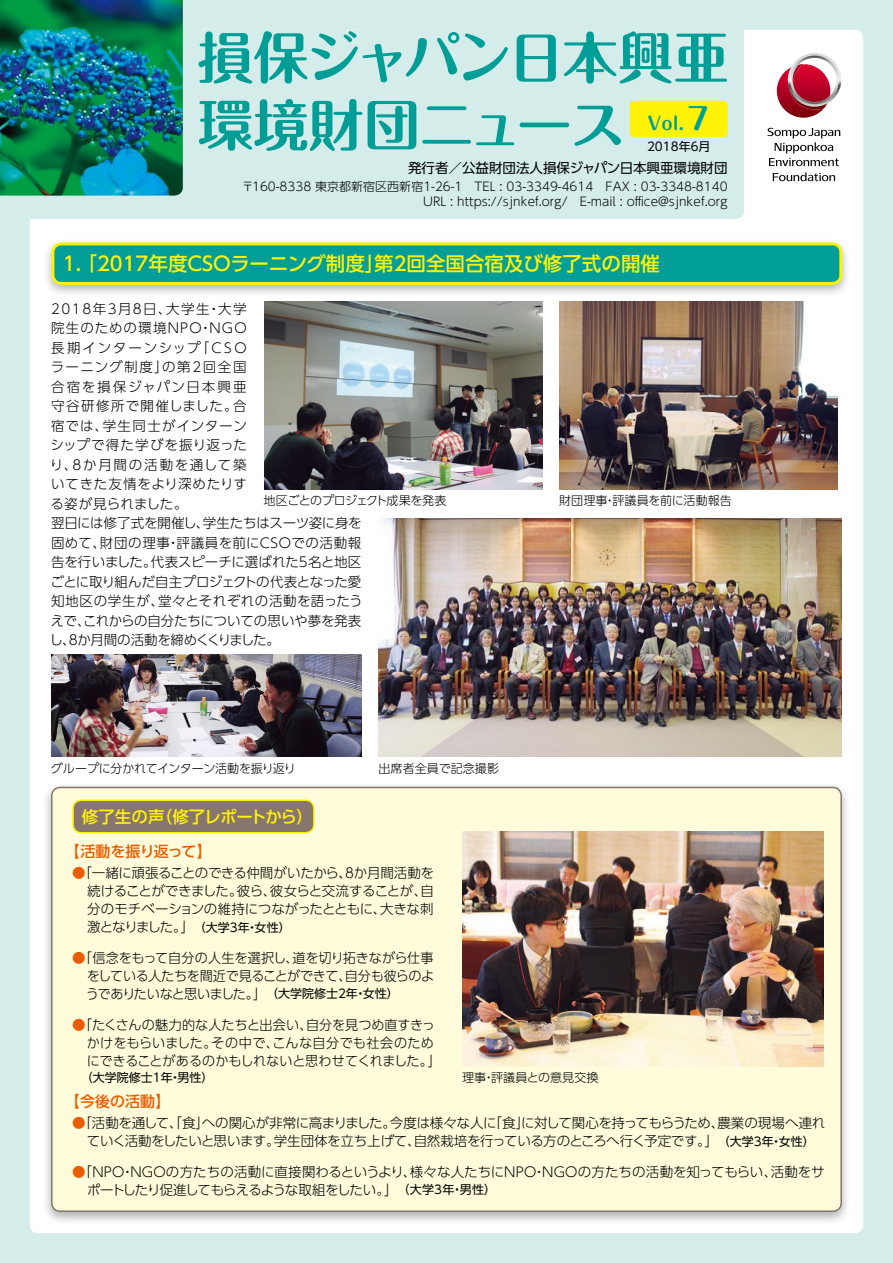
<style>
.page{position:relative;width:893px;height:1263px;background:#d4ecea}
.page>*{position:absolute;margin:0;border:0;box-sizing:border-box;transform-origin:0 0}
.t1{font:700 55.5px/67.5px "Maru Fo Pro";letter-spacing:-.035em;color:#009e96}
.t2{font:500 19.5px "UD Shin Go Pro";color:#fff209}
.t3{font:700 18px "Maru Fo Pro";color:#009e96}
.t4{font:500 16.5px "UD Shin Go Pro";letter-spacing:-.005em;color:#fff209}
.t5{font:500 15px "UD Shin Go Pro";letter-spacing:-.06em;color:#eb5c01}
.t6{font:500 15px "UD Shin Go Pro";color:#eb5c01}
.t7{font:300 13.5px/18px "UD Shin Go Pro";color:#000;text-align:justify}
.t8{font:300 13.5px/19.5px "UD Shin Go Pro";letter-spacing:.025em;color:#000}
.t9{font:300 13.5px/18px "UD Shin Go Pro";letter-spacing:-.025em;color:#000;text-align:center}
.t10{font:13.5px "UD Shin Go Pro";color:#000}
.t11{font:300 12px/15px "UD Shin Go Pro";color:#000;text-align:right}
.t12{font:300 12px "UD Shin Go Pro";letter-spacing:-.025em;color:#000}
.t13{font:12px "UD Shin Go Pro";color:#000}
.t14{font:300 12px "UD Shin Go Pro";letter-spacing:-.03em;color:#000}
.s1{font-size:30px}
.s2{color:#eb5c01}
.s3{font-weight:400;font-size:12px}
</style>
<div class="page">
<div style="left:30px;top:30px;width:833px;height:1203px;background:#fff;border-radius:9px"></div>
<svg style="left:777px;top:53px;width:64px;height:65px"></svg>
<svg style="left:773px;top:172px;width:62px;height:9px"></svg>
<svg style="left:767px;top:128px;width:73px;height:38px"></svg>
<div style="left:30px;top:30px;width:714px;height:189px;background:#d4ecea"></div>
<img style="left:0;top:0;width:183px;height:196px">
<div style="left:42px;top:238px;width:809px;height:60px;background:#000;opacity:.3"></div>
<div style="left:53px;top:244px;width:788px;height:39px;background:#009e96;border-radius:9px"></div>
<div style="left:51px;top:242px;width:791px;height:43px;border:3px solid #fff209;border-radius:9px"></div>
<img style="left:378px;top:519px;width:464px;height:238px">
<img style="left:264px;top:302px;width:278px;height:187px">
<img style="left:559px;top:302px;width:279px;height:187px">
<div style="left:42px;top:782px;width:809px;height:443px;background:#000;opacity:.3"></div>
<div style="left:52px;top:787px;width:789px;height:424px;background:#fffcdb;border-radius:9px"></div>
<div style="left:51px;top:787px;width:791px;height:425px;border:2px solid #87766d;border-radius:9px"></div>
<div style="left:73px;top:800px;width:241px;height:33px;background:#87766d;border-radius:9px"></div>
<div style="left:72px;top:799px;width:243px;height:34px;border:2px solid #fff209;border-radius:9px"></div>
<img style="left:462px;top:832px;width:361px;height:234px">
<img style="left:51px;top:655px;width:310px;height:102px">
<div style="left:630px;top:101px;width:98px;height:36px;background:#fff209;border-radius:4px"></div>
<h1 class="t1" style="left:198px;top:17px;width:533px">損保ジャパン日本興亜環境財団ニュース</h1>
<h3 class="t3" style="left:646px;top:109px;width:65px">Ｖｏｌ．<span class="s1">7</span></h3>
<p class="t13" style="left:647px;top:137px;width:65px">2018年6月</p>
<p class="t10" style="left:408px;top:157px;width:321px">発行者／公益財団法人損保ジャパン日本興亜環境財団</p>
<p class="t11" style="left:242px;top:178px;width:487px">〒160-8338 東京都新宿区西新宿1-26-1　TEL : 03-3349-4614　FAX : 03-3348-8140<br>URL : https://sjnkef.org/　E-mail : office@sjnkef.org</p>
<h2 class="t2" style="left:63px;top:248px;width:599px">1. 「2017年度CSOラーニング制度」第2回全国合宿及び修了式の開催</h2>
<p class="t8" style="left:49px;top:298px;width:315px">2018年3月8日、大学生・大学<br>院生のための環境NPO・NGO<br>長期インターンシップ「CSO<br>ラーニング制度」の第2回全国<br>合宿を損保ジャパン日本興亜<br>守谷研修所で開催しました。合<br>宿では、学生同士がインターン<br>シップで得た学びを振り返った<br>り、8か月間の活動を通して築<br>いてきた友情をより深めたりす<br>る姿が見られました。<br>翌日には修了式を開催し、学生たちはスーツ姿に身を固めて、財団の理事・評議員を前にCSOでの活動報告を行いました。代表スピーチに選ばれた5名と地区ごとに取り組んだ自主プロジェクトの代表となった愛知地区の学生が、堂々とそれぞれの活動を語ったうえで、これからの自分たちについての思いや夢を発表し、8か月間の活動を締めくくりました。</p>
<p class="t14" style="left:264px;top:491px;width:184px">地区ごとのプロジェクト成果を発表</p>
<p class="t11" style="left:559px;top:493px;width:174px">財団理事・評議員を前に活動報告</p>
<p class="t12" style="left:51px;top:759px;width:246px">グループに分かれてインターン活動を振り返り</p>
<p class="t11" style="left:378px;top:761px;width:122px">出席者全員で記念撮影</p>
<p class="t4" style="left:82px;top:803px;width:232px">修了生の声（修了レポートから）</p>
<p class="t5" style="left:65px;top:839px;width:149px">【活動を振り返って】</p>
<p class="t7" style="left:87px;top:864px;width:348px;text-indent:-15px"><span class="s2">●</span>「一緒に頑張ることのできる仲間がいたから、8か月間活動を続けることができました。彼ら、彼女らと交流することが、自分のモチベーションの維持につながったとともに、大きな刺激となりました。」　<span class="s3">（大学3年・女性）</span></p>
<p class="t7" style="left:86px;top:948px;width:350px;text-indent:-14px"><span class="s2">●</span>「信念をもって自分の人生を選択し、道を切り拓きながら仕事をしている人たちを間近で見ることができて、自分も彼らのようでありたいなと思いました。」<span class="s3">（大学院修士2年・女性）</span></p>
<p class="t7" style="left:87px;top:1015px;width:356px;text-align:left;text-indent:-14px"><span class="s2">●</span>「たくさんの魅力的な人たちと出会い、自分を見つめ直すきっかけをもらいました。その中で、こんな自分でも社会のためにできることがあるのかもしれないと思わせてくれました。」</p>
<p class="t13" style="left:81px;top:1068px;width:134px">（大学院修士1年・男性）</p>
<p class="t6" style="left:65px;top:1089px;width:107px">【今後の活動】</p>
<p class="t9" style="left:72px;top:1113px;width:755px"><span class="s2">●</span>「活動を通して、「食」への関心が非常に高まりました。今度は様々な人に「食」に対して関心を持ってもらうため、農業の現場へ連れていく活動をしたいと思います。学生団体を立ち上げて、自然栽培を行っている方のところへ行く予定です。」　<span class="s3">（大学3年・女性）</span></p>
<p class="t7" style="left:87px;top:1162px;width:739px;text-indent:-14px"><span class="s2">●</span>「NPO・NGOの方たちの活動に直接関わるというより、様々な人たちにNPO・NGOの方たちの活動を知ってもらい、活動をサポートしたり促進してもらえるような取組をしたい。」　<span class="s3">（大学3年・男性）</span></p>
<p class="t11" style="left:462px;top:1070px;width:138px">理事・評議員との意見交換</p>
</div>
